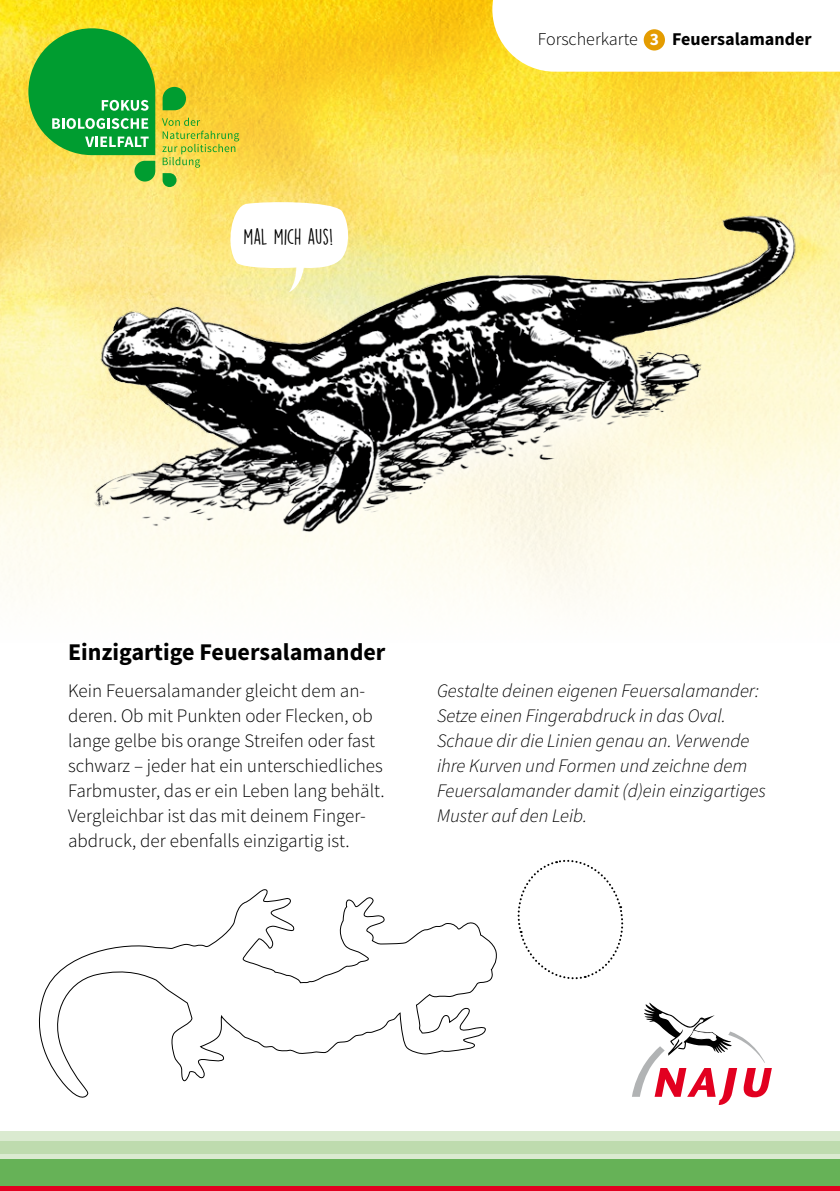
<style>
.page{position:relative;width:840px;height:1191px;background:#fff}
.page>*{position:absolute;margin:0;border:0;box-sizing:border-box;transform-origin:0 0}
.t1{font:700 24px "Source Sans Pro";color:#000}
.t2{font:20px "DK Lemon Yellow Sun";letter-spacing:-.015em;color:#000}
.t3{font:300 19px/25px "Source Sans Pro";color:#000}
.t4{font:italic 300 19px/25px "Source Sans Pro";color:#000}
.t5{font:700 18px "Source Sans Pro";color:#000}
.s1{font-weight:300}
.s2{font-size:17.4px;color:#fff}
</style>
<div class="page">
<img style="left:0;top:0;width:839px;height:606px">
<svg style="left:492px;top:0;width:347px;height:72px"></svg>
<img style="left:64px;top:176px;width:739px;height:358px">
<div style="left:643px;top:29px;width:21px;height:22px;background:#e49c00;border-radius:50%"></div>
<svg style="left:224px;top:201px;width:127px;height:91px"></svg>
<div style="left:0;top:1154px;width:839px;height:5px;background:#daead0"></div>
<div style="left:0;top:1140px;width:839px;height:14px;background:#bedbae"></div>
<div style="left:0;top:1131px;width:839px;height:9px;background:#daead0"></div>
<div style="left:0;top:1159px;width:839px;height:27px;background:#66b257"></div>
<div style="left:0;top:1186px;width:839px;height:5px;background:#e20020"></div>
<svg style="left:632px;top:1002px;width:139px;height:103px"></svg>
<svg style="left:162px;top:87px;width:24px;height:23px"></svg>
<svg style="left:134px;top:161px;width:21px;height:20px"></svg>
<svg style="left:28px;top:28px;width:127px;height:127px;background:#3aad3f"></svg>
<svg style="left:162px;top:118px;width:77px;height:69px;background:#ddd147"></svg>
<svg style="left:517px;top:859px;width:107px;height:121px"></svg>
<svg style="left:38px;top:889px;width:459px;height:209px"></svg>
<p class="t2" style="left:243px;top:224px;width:91px">MAL MICH AUS!</p>
<p class="t5" style="left:537px;top:28px;width:275px"><span class="s1">Forscherkarte</span> <span class="s2">3</span> Feuersalamander</p>
<p class="t1" style="left:68px;top:636px;width:318px">Einzigartige Feuersalamander</p>
<p class="t3" style="left:68px;top:678px;width:318px">Kein Feuersalamander gleicht dem an&shy;deren. Ob mit Punkten oder Flecken, ob lange gelbe bis orange Streifen oder fast schwarz – jeder hat ein unterschiedliches Farbmuster, das er ein Leben lang behält.<br>Vergleichbar ist das mit deinem Finger&shy;abdruck, der ebenfalls einzigartig ist.</p>
<p class="t4" style="left:437px;top:678px;width:330px">Gestalte deinen eigenen Feuersalamander:<br>Setze einen Fingerabdruck in das Oval.<br>Schaue dir die Linien genau an. Verwende ihre Kurven und Formen und zeichne dem Feuersalamander damit (d)ein einzigartiges Muster auf den Leib.</p>
</div>
